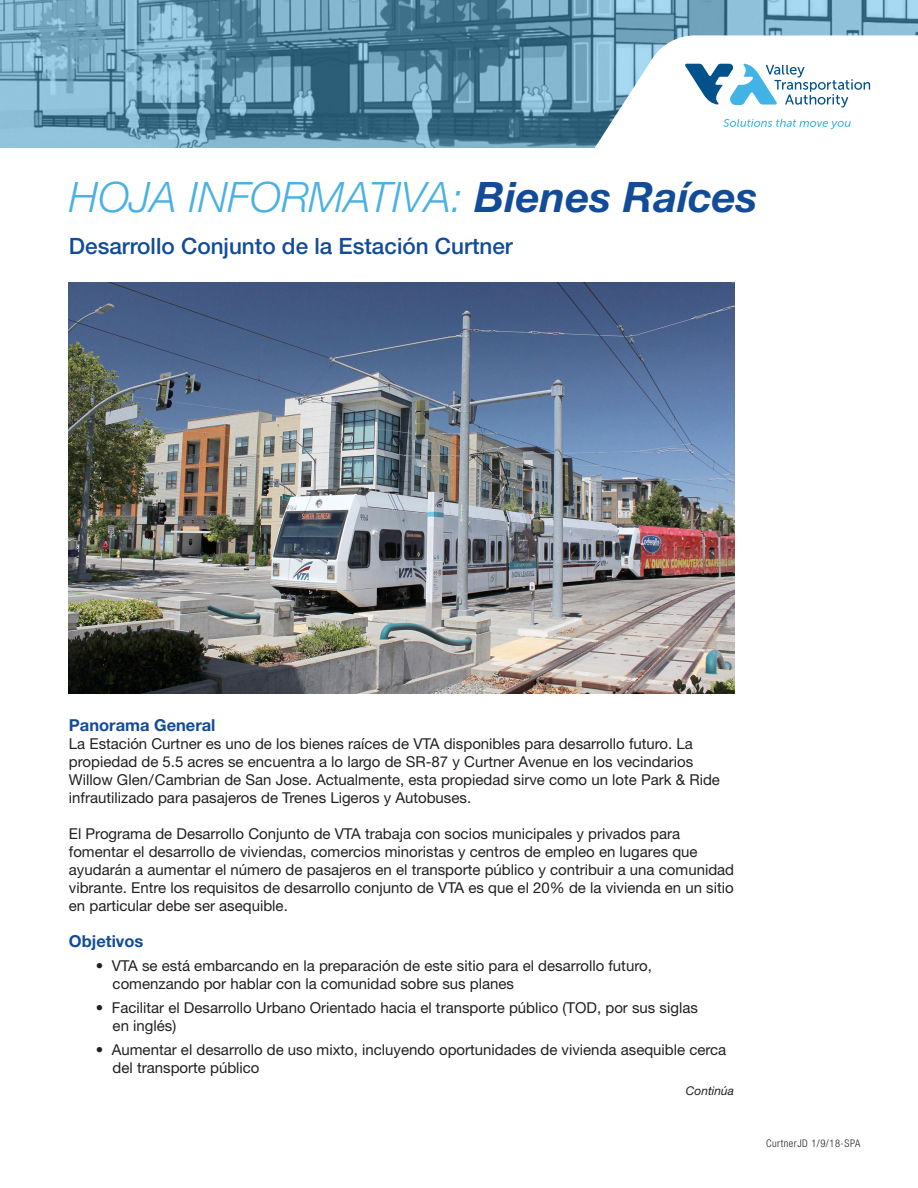
<style>
.page{position:relative;width:918px;height:1188px;background:#fff}
.page>*{position:absolute;margin:0;border:0;box-sizing:border-box;transform-origin:0 0}
.t1{font:italic 300 42px "Helvetica Neue LT Std";color:#4ab1e4}
.t2{font:500 22.5px "Helvetica Neue LT Std";color:#124c98}
.t3{font:700 16.5px "Helvetica Neue LT Std";color:#124c98}
.t4{font:15px/18px "Helvetica Neue LT Std";color:#231f20}
.t5{font:italic 12px "Helvetica Neue LT Std";color:#231f20}
.t6{font:300 condensed 10.5px "Helvetica Neue LT Std";letter-spacing:.05em;color:#231f20}
.s1{font-weight:700;color:#124c98}
</style>
<div class="page">
<img style="left:0;top:0;width:918px;height:148px">
<svg style="left:594px;top:35px;width:324px;height:113px"></svg>
<img style="left:69px;top:282px;width:665px;height:411px">
<p class="t1" style="left:69px;top:172px;width:690px">HOJA INFORMATIVA: <span class="s1">Bienes Raíces</span></p>
<p class="t2" style="left:69px;top:233px;width:445px">Desarrollo Conjunto de la Estación Curtner</p>
<p class="t3" style="left:69px;top:715px;width:148px">Panorama General</p>
<p class="t4" style="left:69px;top:734px;width:653px">La Estación Curtner es uno de los bienes raíces de VTA disponibles para desarrollo futuro. La propiedad de 5.5 acres se encuentra a lo largo de SR-87 y Curtner Avenue en los vecindarios Willow Glen/Cambrian de San Jose. Actualmente, esta propiedad sirve como un lote Park &amp; Ride infrautilizado para pasajeros de Trenes Ligeros y Autobuses.</p>
<p class="t4" style="left:69px;top:824px;width:667px">El Programa de Desarrollo Conjunto de VTA trabaja con socios municipales y privados para fomentar el desarrollo de viviendas, comercios minoristas y centros de empleo en lugares que ayudarán a aumentar el número de pasajeros en el transporte público y contribuir a una comunidad vibrante. Entre los requisitos de desarrollo conjunto de VTA es que el 20% de la vivienda en un sitio en particular debe ser asequible.</p>
<p class="t3" style="left:69px;top:931px;width:76px">Objetivos</p>
<p class="t4" style="left:113px;top:956px;width:541px;text-indent:-17px">• VTA se está embarcando en la preparación de este sitio para el desarrollo futuro, comenzando por hablar con la comunidad sobre sus planes</p>
<p class="t4" style="left:113px;top:998px;width:587px;text-indent:-17px">• Facilitar el Desarrollo Urbano Orientado hacia el transporte público (TOD, por sus siglas en inglés)</p>
<p class="t4" style="left:113px;top:1040px;width:615px;text-indent:-17px">• Aumentar el desarrollo de uso mixto, incluyendo oportunidades de vivienda asequible cerca del transporte público</p>
<p class="t5" style="left:686px;top:1083px;width:50px">Continúa</p>
<p class="t6" style="left:766px;top:1137px;width:96px">CurtnerJD 1/9/18-SPA</p>
</div>
